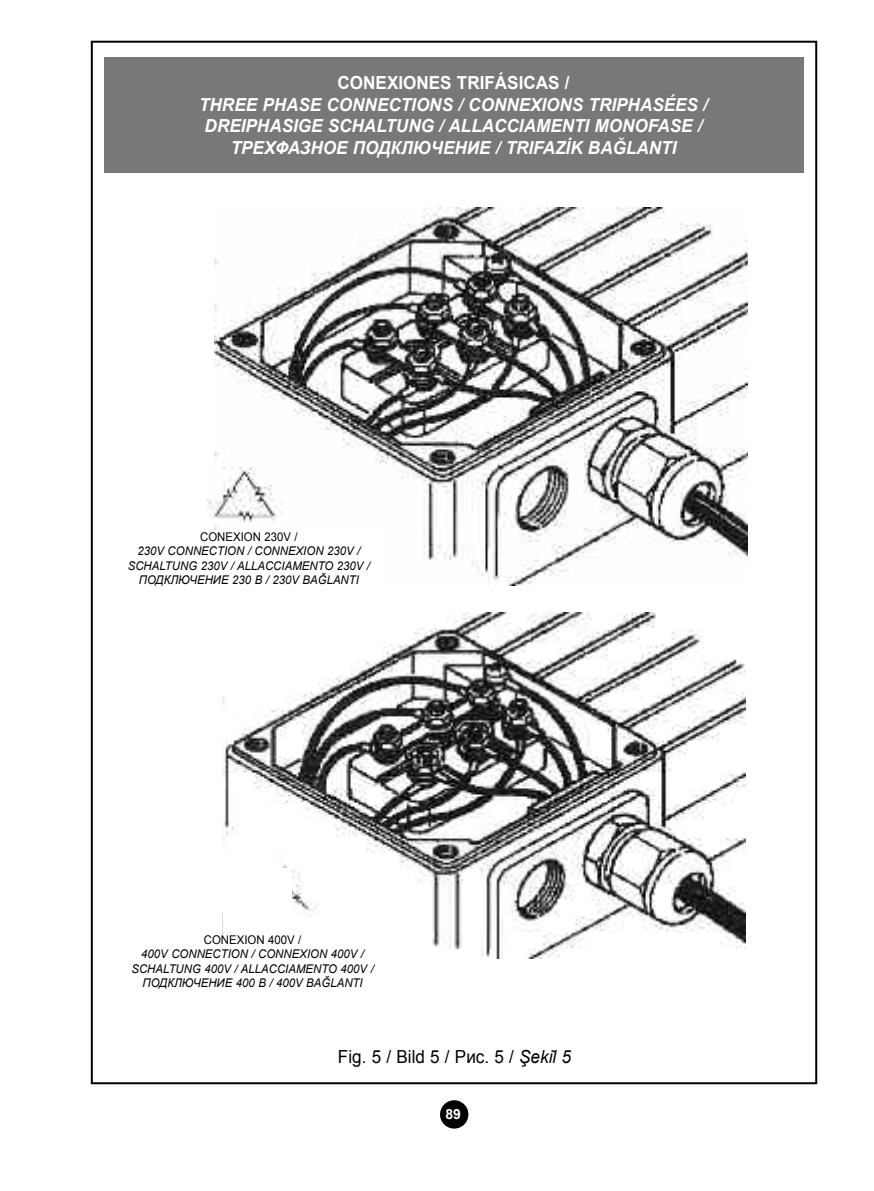
<style>
.page{position:relative;width:874px;height:1191px;background:#fff}
.page>*{position:absolute;margin:0;border:0;box-sizing:border-box;transform-origin:0 0}
.t1{font:italic 700 18px/21.6px "Arial";color:#fff;text-align:center;scale:.95 1}
.t2{font:18px "Arial";color:#000;scale:.95 1}
.t3{font:700 18px "Arial";color:#fff;scale:.95 1}
.t4{font:700 14px "Arial";color:#fff}
.t5{font:italic 12px/14.4px "Arial";color:#000;text-align:center;scale:.95 1}
.t6{font:12px "Arial";color:#000;scale:.95 1}
.s1{font-style:italic}
</style>
<div class="page">
<div style="left:440px;top:1100px;width:28px;height:28px;background:#000;border-radius:50%"></div>
<img style="left:222px;top:612px;width:522px;height:346px">
<img style="left:214px;top:208px;width:533px;height:377px">
<img style="left:208px;top:467px;width:76px;height:54px">
<div style="left:223px;top:869px;width:68px;height:62px;background:#fff"></div>
<div style="left:104px;top:57px;width:698px;height:115px;background:#787878"></div>
<div style="left:113px;top:530px;width:271px;height:65px;background:#fff"></div>
<div style="left:104px;top:933px;width:297px;height:59px;background:#fff"></div>
<h1 class="t3" style="left:337px;top:73px;width:246px">CONEXIONES TRIFÁSICAS /</h1>
<h1 class="t1" style="left:199px;top:94px;width:537px">THREE PHASE CONNECTIONS / CONNEXIONS TRIPHASÉES /<br>DREIPHASIGE SCHALTUNG / ALLACCIAMENTI MONOFASE /<br>ТРЕХФАЗНОЕ ПОДКЛЮЧЕНИЕ / TRIFAZİK BAĞLANTI</h1>
<p class="t6" style="left:200px;top:530px;width:104px">CONEXION 230V /</p>
<p class="t5" style="left:128px;top:544px;width:256px">230V CONNECTION / CONNEXION 230V /<br>SCHALTUNG 230V / ALLACCIAMENTO 230V /<br>ПОДКЛЮЧЕНИЕ 230 В / 230V BAĞLANTI</p>
<p class="t6" style="left:204px;top:933px;width:104px">CONEXION 400V /</p>
<p class="t5" style="left:131px;top:946px;width:256px">400V CONNECTION / CONNEXION 400V /<br>SCHALTUNG 400V / ALLACCIAMENTO 400V /<br>ПОДКЛЮЧЕНИЕ 400 В / 400V BAĞLANTI</p>
<h1 class="t2" style="left:338px;top:1047px;width:247px">Fig. 5 / Bild 5 / Рис. 5 / <span class="s1">Şeki̇l 5</span></h1>
<p class="t4" style="left:445px;top:1106px;width:17px">89</p>
</div>
